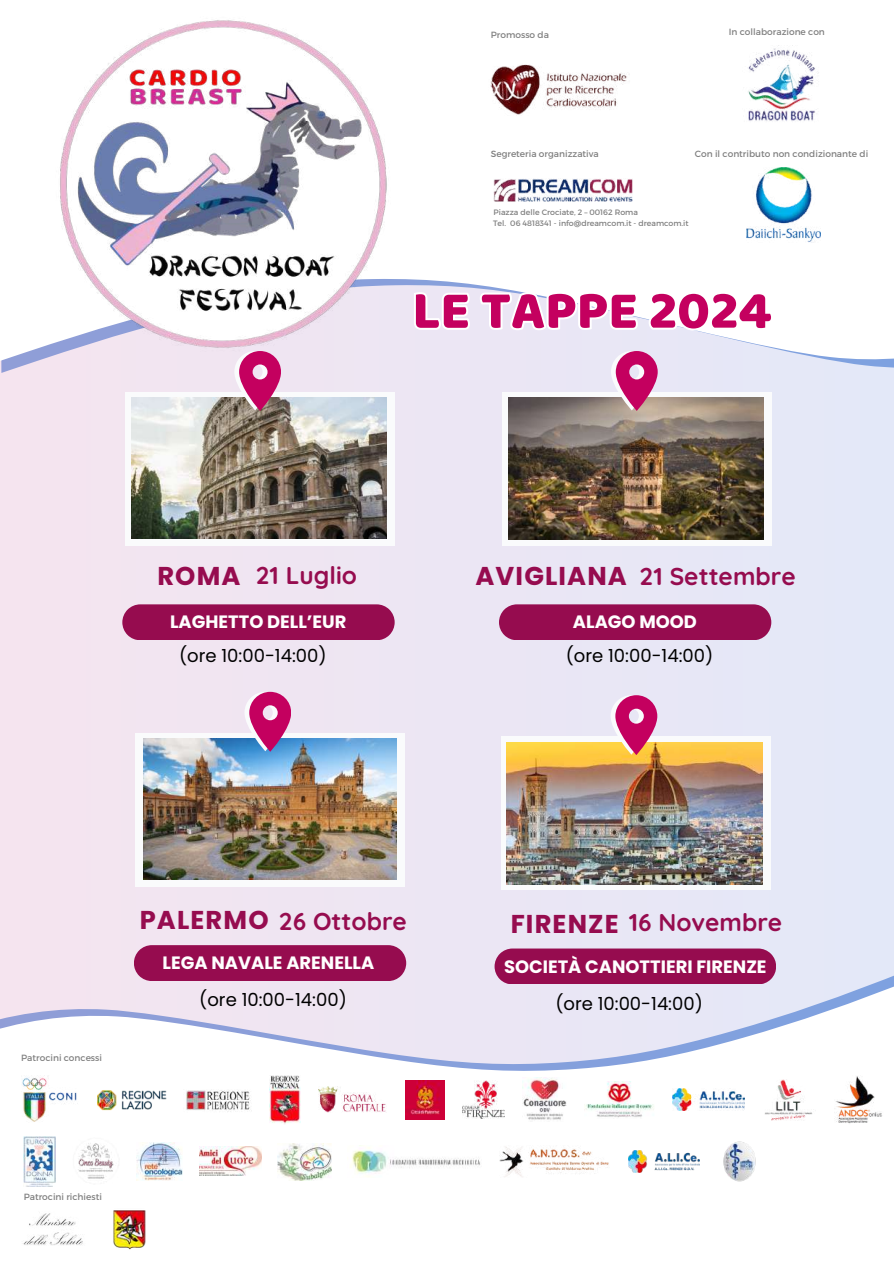
<style>
.page{position:relative;width:894px;height:1264px;background:#fff}
.page>*{position:absolute;margin:0;border:0;box-sizing:border-box;transform-origin:0 0}
.t1{font:54.3px "Baloo";color:#c4005f}
.t2{font:700 24.3px "Quicksand";color:#960c4f}
.t3{font:18px "Poppins";color:#000}
.t4{font:700 17.85px "Poppins";color:#fff}
.t5{font:9px "Montserrat";color:#808080}
.t6{font:7.8px "Montserrat";color:#808080}
.s1{font-family:"Poppins";font-size:25.8px}
</style>
<div class="page">
<div style="left:0;top:271px;width:893px;height:812px;background:#ece6f4"></div>
<svg style="left:0;top:242px;width:893px;height:122px;fill:#fff"></svg>
<img style="left:56px;top:20px;width:334px;height:331px">
<img style="left:490px;top:64px;width:137px;height:51px">
<img style="left:748px;top:48px;width:71px;height:73px">
<img style="left:746px;top:168px;width:74px;height:74px">
<img style="left:493px;top:178px;width:138px;height:24px">
<svg style="left:0;top:962px;width:893px;height:225px;fill:#fff"></svg>
<svg style="left:125px;top:392px;width:269px;height:153px;fill:#fafbfc"></svg>
<img style="left:132px;top:398px;width:254px;height:140px">
<svg style="left:234px;top:351px;width:47px;height:59px"></svg>
<div style="left:122px;top:604px;width:272px;height:36px;background:#960c4f"></div>
<div style="left:501px;top:392px;width:270px;height:153px;background:#fafbfc"></div>
<img style="left:508px;top:397px;width:255px;height:142px">
<svg style="left:610px;top:351px;width:47px;height:59px"></svg>
<div style="left:499px;top:604px;width:272px;height:36px;background:#960c4f"></div>
<img style="left:24px;top:1136px;width:31px;height:50px">
<img style="left:72px;top:1137px;width:47px;height:47px">
<img style="left:136px;top:1142px;width:47px;height:38px">
<img style="left:199px;top:1146px;width:62px;height:29px">
<img style="left:277px;top:1142px;width:54px;height:38px">
<img style="left:23px;top:1213px;width:60px;height:32px">
<img style="left:113px;top:1210px;width:33px;height:40px">
<img style="left:348px;top:1145px;width:135px;height:32px">
<img style="left:762px;top:1079px;width:53px;height:41px">
<img style="left:97px;top:1087px;width:69px;height:25px">
<img style="left:184px;top:1085px;width:67px;height:29px">
<img style="left:318px;top:1086px;width:68px;height:26px">
<img style="left:270px;top:1075px;width:30px;height:49px">
<img style="left:21px;top:1075px;width:59px;height:49px">
<img style="left:405px;top:1080px;width:39px;height:39px">
<img style="left:834px;top:1075px;width:49px;height:49px">
<img style="left:672px;top:1088px;width:72px;height:22px">
<img style="left:522px;top:1077px;width:44px;height:44px">
<img style="left:584px;top:1081px;width:70px;height:37px">
<img style="left:462px;top:1080px;width:42px;height:38px">
<img style="left:499px;top:1145px;width:112px;height:32px">
<img style="left:628px;top:1150px;width:71px;height:22px">
<div style="left:135px;top:733px;width:269px;height:153px;background:#fafbfc"></div>
<img style="left:143px;top:738px;width:253px;height:141px">
<svg style="left:244px;top:691px;width:47px;height:60px"></svg>
<div style="left:134px;top:945px;width:272px;height:36px;background:#960c4f"></div>
<div style="left:501px;top:736px;width:269px;height:153px;background:#fafbfc"></div>
<img style="left:506px;top:742px;width:256px;height:142px">
<svg style="left:610px;top:695px;width:46px;height:59px"></svg>
<div style="left:494px;top:948px;width:282px;height:36px;background:#960c4f"></div>
<img style="left:716px;top:1138px;width:46px;height:46px">
<p class="t5" style="left:490px;top:28px;width:60px">Promosso da</p>
<p class="t5" style="left:728px;top:26px;width:98px">In collaborazione con</p>
<p class="t5" style="left:490px;top:148px;width:109px">Segreteria organizzativa</p>
<p class="t5" style="left:694px;top:148px;width:175px">Con il contributo non condizionante di</p>
<p class="t6" style="left:493px;top:207px;width:146px">Piazza delle Crociate, 2 – 00162 Roma</p>
<p class="t6" style="left:493px;top:219px;width:197px">Tel. 06 4818341 - info@dreamcom.it - dreamcom.it</p>
<h1 class="t1" style="left:412px;top:277px;width:360px">LE TAPPE 2024</h1>
<h2 class="t2" style="left:157px;top:560px;width:201px"><span class="s1">ROMA</span> 21 Luglio</h2>
<h3 class="t4" style="left:170px;top:609px;width:178px">LAGHETTO DELL’EUR</h3>
<h2 class="t2" style="left:475px;top:561px;width:321px"><span class="s1">AVIGLIANA</span> 21 Settembre</h2>
<h3 class="t4" style="left:573px;top:609px;width:125px">ALAGO MOOD</h3>
<h3 class="t3" style="left:179px;top:643px;width:149px">(ore 10:00-14:00)</h3>
<h3 class="t3" style="left:565px;top:643px;width:149px">(ore 10:00-14:00)</h3>
<p class="t5" style="left:21px;top:1052px;width:82px">Patrocini concessi</p>
<h2 class="t2" style="left:140px;top:905px;width:269px"><span class="s1">PALERMO</span> 26 Ottobre</h2>
<h3 class="t4" style="left:162px;top:950px;width:213px">LEGA NAVALE ARENELLA</h3>
<h3 class="t3" style="left:199px;top:987px;width:149px">(ore 10:00-14:00)</h3>
<p class="t5" style="left:24px;top:1190px;width:80px">Patrocini richiesti</p>
<h2 class="t2" style="left:510px;top:906px;width:273px"><span class="s1">FIRENZE</span> 16 Novembre</h2>
<h3 class="t4" style="left:504px;top:953px;width:264px">SOCIETÀ CANOTTIERI FIRENZE</h3>
<h3 class="t3" style="left:555px;top:990px;width:149px">(ore 10:00-14:00)</h3>
</div>
